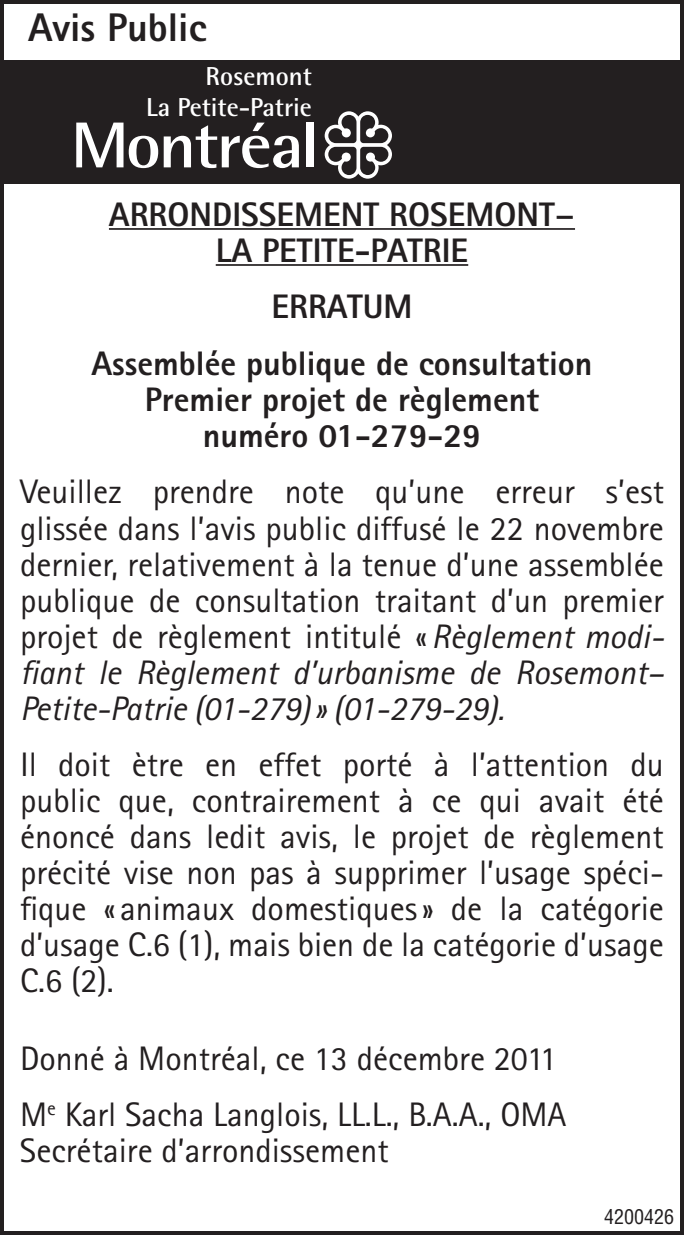
<style>
.page{position:relative;width:684px;height:1235px;background:#fff}
.page>*{position:absolute;margin:0;border:0;box-sizing:border-box;transform-origin:0 0}
.t1{font:800 40px "Rotis Sans Serif";color:#231f20}
.t2{font:34px/36px "Rotis Sans Serif";color:#231f20;text-align:justify}
.t3{font:800 34px/36px "Rotis Sans Serif";color:#231f20;text-align:center}
.t4{font:700 26px/31.2px "Rotis Semi Sans";color:#fff;text-align:right}
.t5{font:condensed 20px "Helvetica";color:#231f20}
.s1{font-style:italic}
</style>
<div class="page">
<div style="left:0;top:0;width:684px;height:1234px;border:4px solid #231f20"></div>
<div style="left:0;top:60px;width:684px;height:124px;background:#231f20"></div>
<svg style="left:76px;top:123px;width:82px;height:45px"></svg>
<svg style="left:164px;top:123px;width:135px;height:45px"></svg>
<div style="left:306px;top:123px;width:7px;height:44px;background:#fff"></div>
<svg style="left:325px;top:111px;width:67px;height:68px"></svg>
<hr style="left:109px;top:228px;width:466px;height:2px;background:#231f20">
<hr style="left:216px;top:264px;width:252px;height:2px;background:#231f20">
<p class="t1" style="left:28px;top:2px;width:180px">Avis Public</p>
<p class="t4" style="left:146px;top:60px;width:167px">Rosemont<br>La Petite-Patrie</p>
<p class="t3" style="left:109px;top:195px;width:468px">ARRONDISSEMENT ROSEMONT−<br>LA PETITE-PATRIE</p>
<p class="t3" style="left:91px;top:278px;width:503px;line-height:56.4px">ERRATUM<br>Assemblée publique de consultation</p>
<p class="t3" style="left:145px;top:381px;width:396px">Premier projet de règlement numéro 01-279-29</p>
<p class="t2" style="left:20px;top:473px;width:646px">Veuillez prendre note qu’une erreur s’est glissée dans l’avis public diffusé le 22 novembre dernier, relativement à la tenue d’une assemblée publique de consultation traitant d’un premier projet de règlement intitulé «<span class="s1">Règlement modi&shy;fiant le Règlement d’urbanisme de Rosemont– Petite-Patrie (01-279)» (01-279-29).</span></p>
<p class="t2" style="left:20px;top:746px;width:645px">Il doit ètre en effet porté à l’attention du public que, contrairement à ce qui avait été énoncé dans ledit avis, le projet de règlement précité vise non pas à supprimer l’usage spéci&shy;fique « animaux domestiques» de la catégorie d’usage C.6 (1), mais bien de la catégorie d’usage C.6 (2).</p>
<p class="t2" style="left:20px;top:1029px;width:548px;line-height:56.4px">Donné à Montréal, ce 13 décembre 2011<br>M<sup>e</sup> Karl Sacha Langlois, LL.L., B.A.A., OMA</p>
<p class="t2" style="left:20px;top:1132px;width:370px">Secrétaire d’arrondissement</p>
<p class="t5" style="left:604px;top:1204px;width:71px">4200426</p>
</div>
